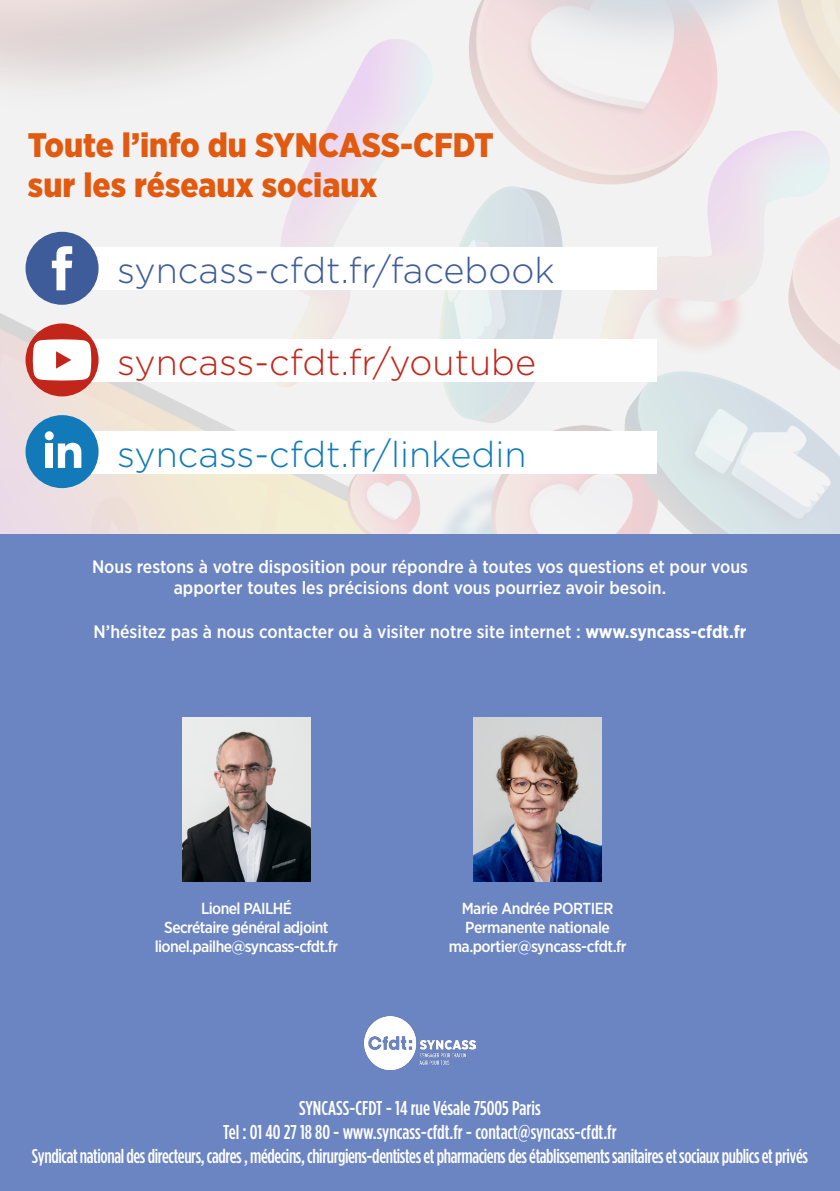
<style>
.page{position:relative;width:840px;height:1191px;background:#fff}
.page>*{position:absolute;margin:0;border:0;box-sizing:border-box;transform-origin:0 0}
.t1{font:300 36px "Gotham";color:#3d5c99}
.t2{font:300 36px "Gotham";color:#127ab8}
.t3{font:300 36px "Gotham";color:#c2261a}
.t4{font:900 34px/40.8px "Gotham Narrow";color:#e25a10}
.t5{font:500 20px/24px "Gotham Cond";letter-spacing:-.02em;color:#fff;text-align:center}
.t6{font:500 18px/21.6px "Gotham Narrow";color:#fff;text-align:center}
.t7{font:500 16px/19.2px "Gotham Narrow";letter-spacing:-.04em;color:#fff;text-align:center}
.s1{font-weight:700}
</style>
<div class="page">
<div style="left:0;top:531px;width:839px;height:660px;background:#6b84c2"></div>
<img style="left:364px;top:1016px;width:111px;height:53px">
<img style="left:0;top:0;width:839px;height:533px">
<div style="left:64px;top:247px;width:592px;height:43px;background:#fff"></div>
<div style="left:64px;top:339px;width:592px;height:43px;background:#fff"></div>
<div style="left:64px;top:431px;width:592px;height:42px;background:#fff"></div>
<div style="left:26px;top:232px;width:72px;height:73px;background:#3d5c99;border-radius:50%"></div>
<svg style="left:52px;top:246px;width:20px;height:44px"></svg>
<div style="left:26px;top:323px;width:72px;height:73px;background:#c2261a;border-radius:36px"></div>
<svg style="left:33px;top:339px;width:58px;height:41px;background:#f8e6e5"></svg>
<div style="left:26px;top:415px;width:72px;height:73px;background:#127ab8;border-radius:50%"></div>
<div style="left:45px;top:443px;width:8px;height:25px;background:#fff"></div>
<div style="left:45px;top:431px;width:9px;height:9px;background:#fff;border-radius:50%"></div>
<svg style="left:58px;top:443px;width:23px;height:25px"></svg>
<img style="left:473px;top:717px;width:128px;height:165px">
<img style="left:182px;top:717px;width:128px;height:165px">
<h2 class="t4" style="left:28px;top:124px;width:467px">Toute l’info du SYNCASS-CFDT sur les réseaux sociaux</h2>
<h1 class="t1" style="left:117px;top:248px;width:439px">syncass-cfdt.fr/facebook</h1>
<h1 class="t3" style="left:117px;top:339px;width:420px">syncass-cfdt.fr/youtube</h1>
<h1 class="t2" style="left:117px;top:431px;width:410px">syncass-cfdt.fr/linkedin</h1>
<p class="t6" style="left:92px;top:555px;width:657px">Nous restons à votre disposition pour répondre à toutes vos questions et pour vous apporter toutes les précisions dont vous pourriez avoir besoin.</p>
<p class="t6" style="left:94px;top:621px;width:654px">N’hésitez pas à nous contacter ou à visiter notre site internet : <span class="s1">www.syncass-cfdt.fr</span></p>
<p class="t7" style="left:155px;top:898px;width:185px">Lionel PAILHÉ<br>Secrétaire général adjoint lionel.pailhe@syncass-cfdt.fr</p>
<p class="t7" style="left:448px;top:898px;width:179px">Marie Andrée PORTIER<br>Permanente nationale ma.portier@syncass-cfdt.fr</p>
<p class="t5" style="left:32px;top:1096px;width:777px">SYNCASS-CFDT - 14 rue Vésale 75005 Paris<br>Tel : 01 40 27 18 80 - www.syncass-cfdt.fr - contact@syncass-cfdt.fr<br>Syndicat national des directeurs, cadres , médecins, chirurgiens-dentistes et pharmaciens des établissements sanitaires et sociaux publics et privés</p>
</div>
